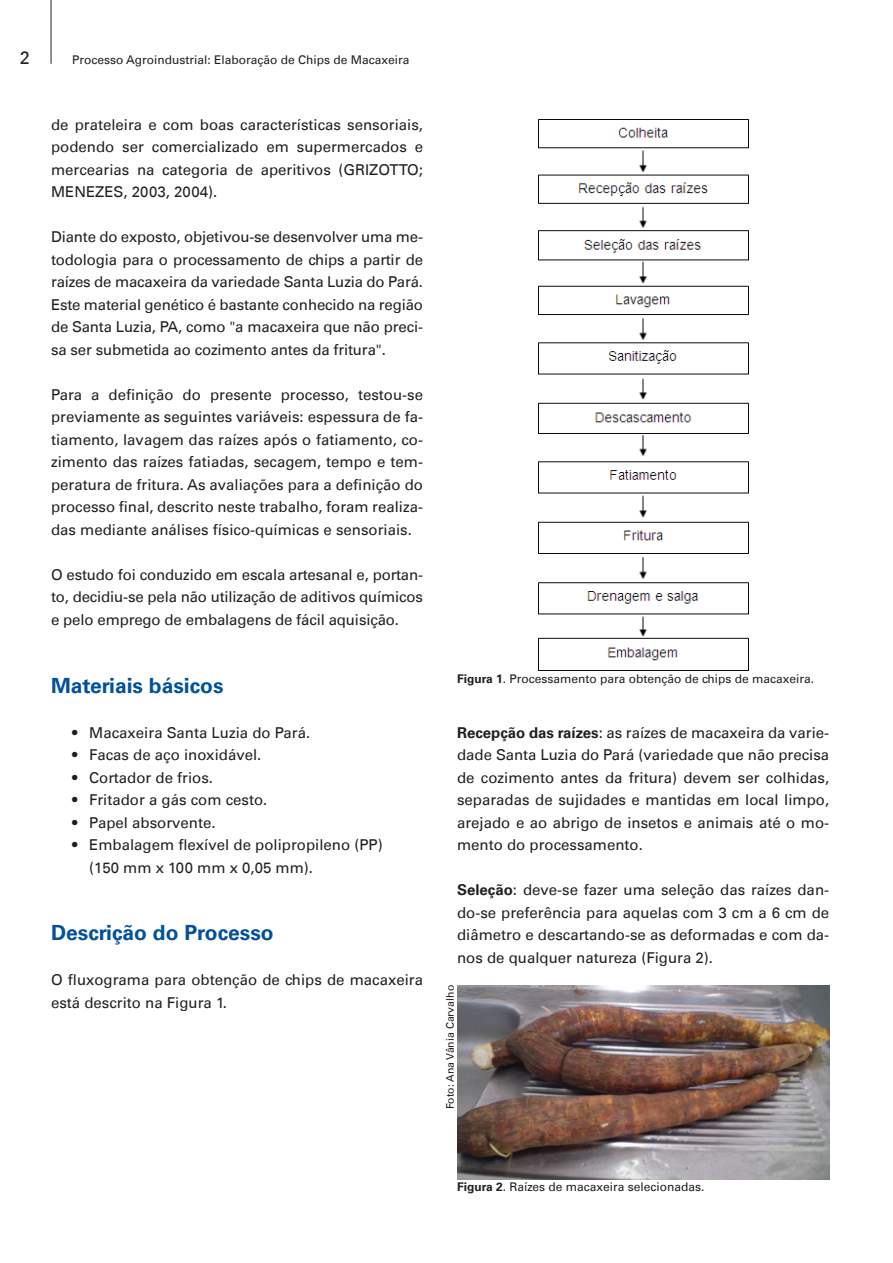
<style>
.page{position:relative;width:893px;height:1263px;background:#fff}
.page>*{position:absolute;margin:0;border:0;box-sizing:border-box;transform-origin:0 0}
.t1{font:700 21px "Univers LT";color:#01519b}
.t2{font:18px "Univers LT";color:#231f20}
.t3{font:15px/22.5px "Univers LT";color:#231f20;text-align:justify}
.t4{font:12px "Univers LT";color:#231f20}
.t5{font:10.5px "Univers LT";color:#231f20}
.s1{font-weight:700}
</style>
<div class="page">
<hr style="left:51px;top:0;width:1px;height:64px;background:#231f20">
<img style="left:538px;top:119px;width:210px;height:551px">
<img style="left:457px;top:985px;width:372px;height:194px">
<p class="t2" style="left:20px;top:47px;width:12px">2</p>
<p class="t4" style="left:72px;top:52px;width:339px">Processo Agroindustrial: Elaboração de Chips de Macaxeira</p>
<p class="t3" style="left:51px;top:113px;width:374px">de prateleira e com boas características sensoriais, podendo ser comercializado em supermercados e mercearias na categoria de aperitivos (GRIZOTTO; MENEZES, 2003, 2004).</p>
<p class="t3" style="left:51px;top:226px;width:374px">Diante do exposto, objetivou-se desenvolver uma me&shy;todologia para o processamento de chips a partir de raízes de macaxeira da variedade Santa Luzia do Pará.<br>Este material genético é bastante conhecido na região de Santa Luzia, PA, como "a macaxeira que não preci&shy;sa ser submetida ao cozimento antes da fritura".</p>
<p class="t3" style="left:51px;top:383px;width:374px">Para a definição do presente processo, testou-se previamente as seguintes variáveis: espessura de fa&shy;tiamento, lavagem das raízes após o fatiamento, co&shy;zimento das raízes fatiadas, secagem, tempo e tem&shy;peratura de fritura. As avaliações para a definição do processo final, descrito neste trabalho, foram realiza&shy;das mediante análises físico-químicas e sensoriais.</p>
<p class="t3" style="left:51px;top:563px;width:374px">O estudo foi conduzido em escala artesanal e, portan&shy;to, decidiu-se pela não utilização de aditivos químicos e pelo emprego de embalagens de fácil aquisição.</p>
<h1 class="t1" style="left:51px;top:673px;width:174px">Materiais básicos</h1>
<p class="t3" style="left:72px;top:721px;width:240px">• Macaxeira Santa Luzia do Pará.</p>
<p class="t3" style="left:72px;top:743px;width:191px">• Facas de aço inoxidável.</p>
<p class="t3" style="left:72px;top:766px;width:142px">• Cortador de frios.</p>
<p class="t3" style="left:72px;top:788px;width:197px">• Fritador a gás com cesto.</p>
<p class="t3" style="left:72px;top:811px;width:145px">• Papel absorvente.</p>
<p class="t3" style="left:89px;top:833px;width:295px;text-indent:-17px">• Embalagem flexível de polipropileno (PP) (150 mm x 100 mm x 0,05 mm).</p>
<h1 class="t1" style="left:51px;top:920px;width:224px">Descrição do Processo</h1>
<p class="t3" style="left:51px;top:968px;width:374px">O fluxograma para obtenção de chips de macaxeira está descrito na Figura 1.</p>
<p class="t4" style="left:457px;top:672px;width:359px"><span class="s1">Figura 1</span>. Processamento para obtenção de chips de macaxeira.</p>
<p class="t3" style="left:457px;top:721px;width:374px"><span class="s1">Recepção das raízes</span>: as raízes de macaxeira da varie&shy;dade Santa Luzia do Pará (variedade que não precisa de cozimento antes da fritura) devem ser colhidas, separadas de sujidades e mantidas em local limpo, arejado e ao abrigo de insetos e animais até o mo&shy;mento do processamento.</p>
<p class="t3" style="left:457px;top:878px;width:374px"><span class="s1">Seleção</span>: deve-se fazer uma seleção das raízes dan&shy;do-se preferência para aquelas com 3 cm a 6 cm de diâmetro e descartando-se as deformadas e com da&shy;nos de qualquer natureza (Figura 2).</p>
<p class="t5" style="left:444px;top:1109px;width:126px;rotate:-90deg">Foto: Ana Vânia Carvalho</p>
<p class="t4" style="left:457px;top:1179px;width:249px"><span class="s1">Figura 2</span>. Raízes de macaxeira selecionadas.</p>
</div>
